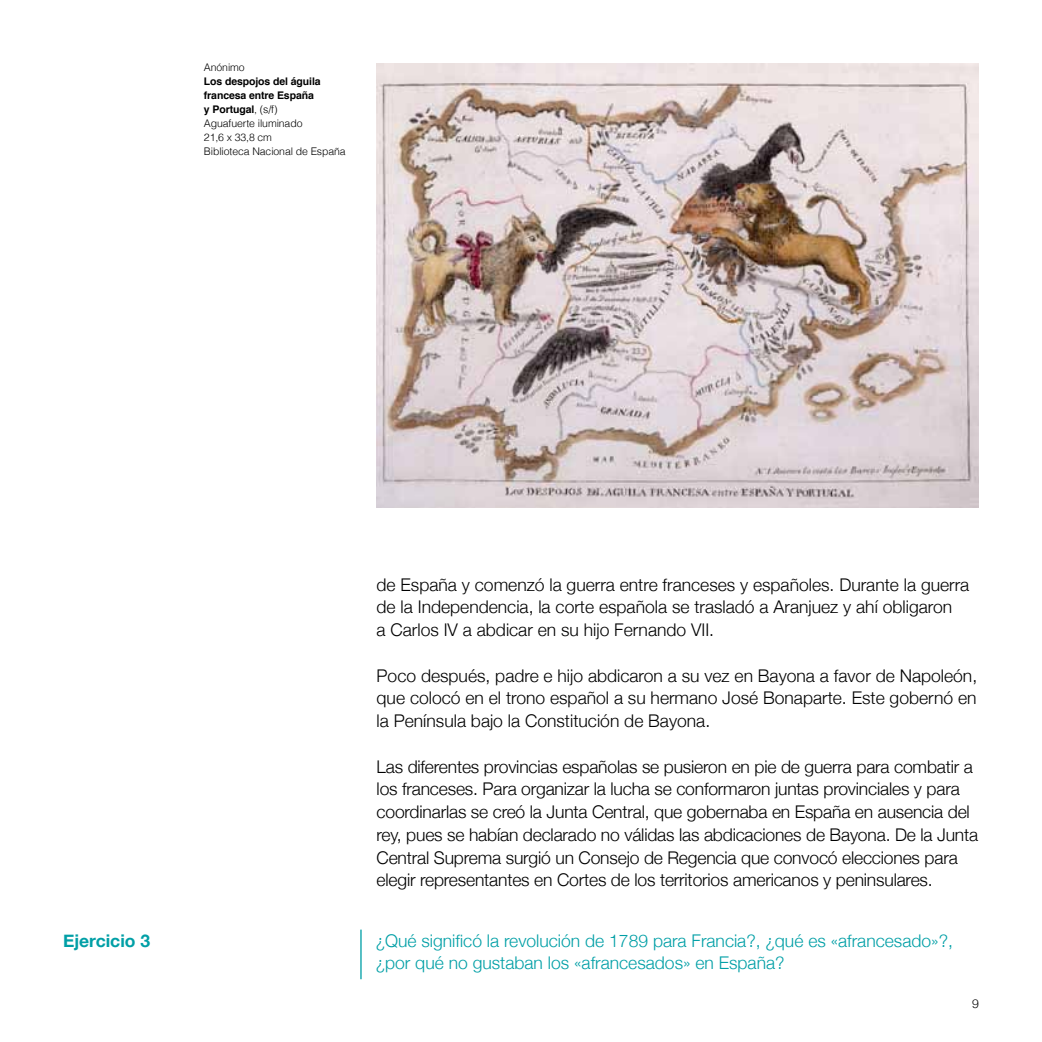
<style>
.page{position:relative;width:1042px;height:1042px;background:#fff}
.page>*{position:absolute;margin:0;border:0;box-sizing:border-box;transform-origin:0 0}
.t1{font:300 17.5px/22.8px "Helvetica Neue";letter-spacing:-.01em;color:#000}
.t2{font:300 17.5px/22.8px "Helvetica Neue";color:#009fa6}
.t3{font:700 17.5px "Helvetica Neue";color:#009fa6}
.t4{font:300 12.25px "Helvetica Neue";color:#000}
.t5{font:300 10.5px/14px "Helvetica";letter-spacing:-.01em;color:#000}
.s1{font-weight:700}
</style>
<div class="page">
<img style="left:377px;top:64px;width:602px;height:443px">
<hr style="left:360px;top:929px;width:2px;height:50px;background:#009fa6">
<p class="t5" style="left:204px;top:60px;width:42px">Anónimo</p>
<p class="t5" style="left:204px;top:74px;width:143px"><span class="s1">Los despojos del águila francesa entre España<br>y Portugal</span>, (s/f)<br>Aguafuerte iluminado<br>21,6 x 33,8 cm<br>Biblioteca Nacional de España</p>
<p class="t3" style="left:63px;top:929px;width:89px">Ejercicio 3</p>
<p class="t1" style="left:377px;top:572px;width:594px">de España y comenzó la guerra entre franceses y españoles. Durante la guerra de la Independencia, la corte española se trasladó a Aranjuez y ahí obligaron<br>a Carlos IV a abdicar en su hijo Fernando VII.</p>
<p class="t1" style="left:377px;top:663px;width:602px;text-align:justify">Poco después, padre e hijo abdicaron a su vez en Bayona a favor de Napoleón, que colocó en el trono español a su hermano José Bonaparte. Este gobernó en la Península bajo la Constitución de Bayona.</p>
<p class="t1" style="left:377px;top:754px;width:603px">Las diferentes provincias españolas se pusieron en pie de guerra para combatir a los franceses. Para organizar la lucha se conformaron juntas provinciales y para coordinarlas se creó la Junta Central, que gobernaba en España en ausencia del rey, pues se habían declarado no válidas las abdicaciones de Bayona. De la Junta Central Suprema surgió un Consejo de Regencia que convocó elecciones para elegir representantes en Cortes de los territorios americanos y peninsulares.</p>
<p class="t2" style="left:376px;top:928px;width:579px">¿Qué significó la revolución de 1789 para Francia?, ¿qué es «afrancesado»?, ¿por qué no gustaban los «afrancesados» en España?</p>
<p class="t4" style="left:972px;top:996px;width:8px">9</p>
</div>
